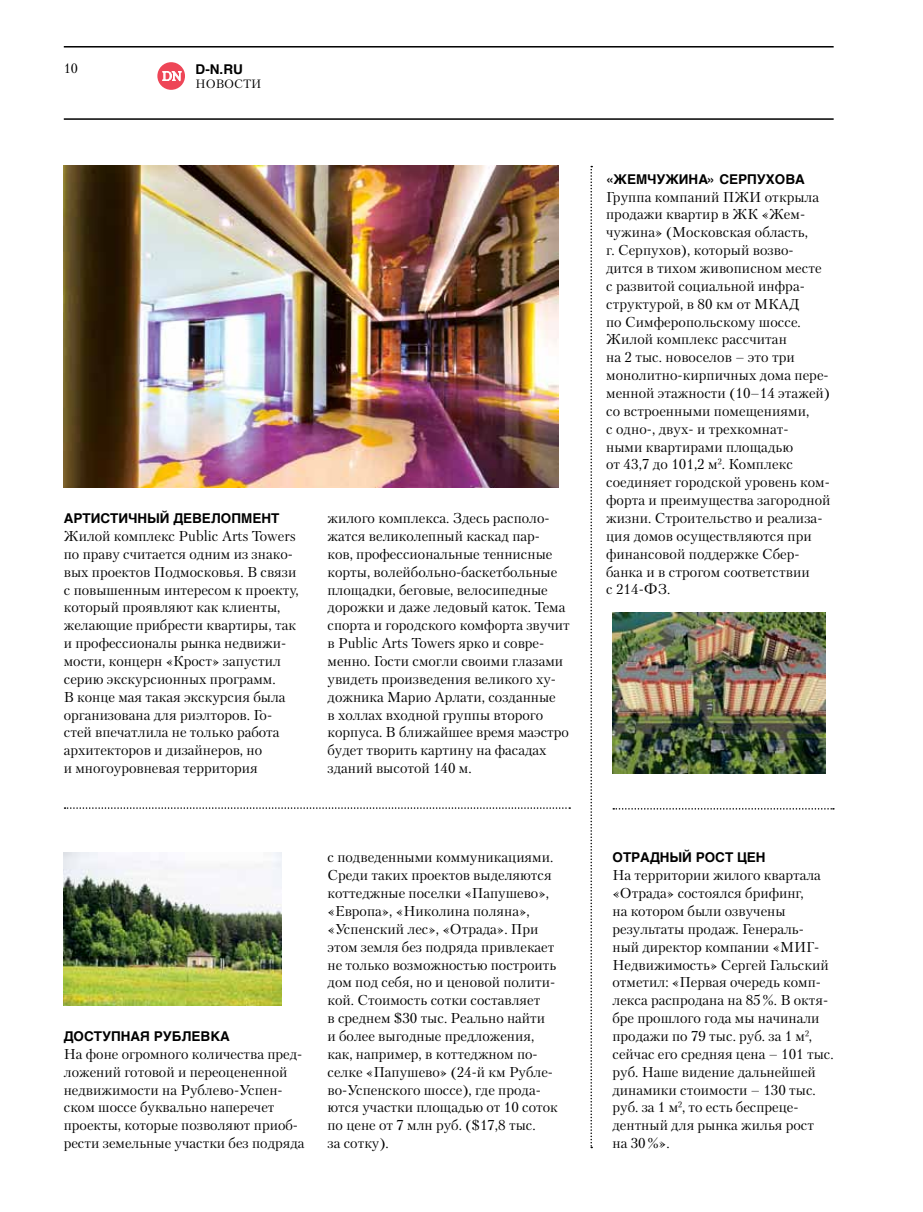
<style>
.page{position:relative;width:923px;height:1212px;background:#fff}
.page>*{position:absolute;margin:0;border:0;box-sizing:border-box;transform-origin:0 0}
.t1{font:14.25px/17.9px "Petersburg TF";color:#000}
.t2{font:700 13.5px "Helvetica TF";color:#000}
.t3{font:13.5px "Petersburg TF";color:#000}
.t4{font:12.6px "Petersburg TF";color:#fff}
.t5{font:12px "Petersburg TF";color:#000}
</style>
<div class="page">
<hr style="left:64px;top:118px;width:769px;height:2px;background:#000">
<hr style="left:64px;top:46px;width:769px;height:2px;background:#000">
<div style="left:157px;top:62px;width:28px;height:28px;background:#ee4657;border-radius:50%"></div>
<svg style="left:162px;top:71px;width:20px;height:10px"></svg>
<img style="left:64px;top:853px;width:217px;height:152px">
<svg style="left:590px;top:166px;width:2px;height:982px"></svg>
<img style="left:64px;top:166px;width:494px;height:321px">
<svg style="left:65px;top:807px;width:505px;height:2px"></svg>
<svg style="left:613px;top:808px;width:221px;height:1px"></svg>
<img style="left:612px;top:612px;width:213px;height:161px">
<p class="t3" style="left:64px;top:60px;width:16px">10</p>
<p class="t2" style="left:196px;top:58px;width:49px">D-N.RU</p>
<p class="t5" style="left:196px;top:77px;width:67px">новости</p>
<p class="t4" style="left:162px;top:68px;width:21px">DN</p>
<p class="t2" style="left:64px;top:507px;width:217px">АРТИСТИЧНЫЙ ДЕВЕЛОПМЕНТ</p>
<p class="t1" style="left:64px;top:527px;width:236px">Жилой комплекс Public Arts Towers по праву считается одним из знако&shy;вых проектов Подмосковья. В связи с повышенным интересом к проекту, который проявляют как клиенты, желающие прибрести квартиры, так и профессионалы рынка недвижи&shy;мости, концерн «Крост» запустил серию экскурсионных программ.<br>В конце мая такая экскурсия была организована для риэлторов. Го&shy;стей впечатлила не только работа архитекторов и дизайнеров, но<br>и многоуровневая территория</p>
<p class="t1" style="left:327px;top:509px;width:244px">жилого комплекса. Здесь располо&shy;жатся великолепный каскад пар-<br>ков, профессиональные теннисные корты, волейбольно-баскетбольные площадки, беговые, велосипедные дорожки и даже ледовый каток. Тема спорта и городского комфорта звучит в Public Arts Towers ярко и совре&shy;менно. Гости смогли своими глазами увидеть произведения великого ху&shy;дожника Марио Арлати, созданные<br>в холлах входной группы второго корпуса. В ближайшее время маэстро будет творить картину на фасадах зданий высотой 140 м.</p>
<p class="t2" style="left:64px;top:1025px;width:168px">ДОСТУПНАЯ РУБЛЕВКА</p>
<p class="t1" style="left:64px;top:1045px;width:242px">На фоне огромного количества пред&shy;ложений готовой и переоцененной недвижимости на Рублево‑Успен&shy;ском шоссе буквально наперечет проекты, которые позволяют приоб&shy;рести земельные участки без подряда</p>
<p class="t1" style="left:327px;top:848px;width:232px">с подведенными коммуникациями.<br>Среди таких проектов выделяются коттеджные поселки «Папушево», «Европа», «Николина поляна», «Успенский лес», «Отрада». При этом земля без подряда привлекает не только возможностью построить дом под себя, но и ценовой полити&shy;кой. Стоимость сотки составляет<br>в среднем $30 тыс. Реально найти<br>и более выгодные предложения, как, например, в коттеджном по&shy;селке «Папушево» (24‑й км Рубле&shy;во‑Успенского шоссе), где прода&shy;ются участки площадью от 10 соток по цене от 7 млн руб. ($17,8 тыс.<br>за сотку).</p>
<p class="t2" style="left:606px;top:168px;width:200px">«ЖЕМЧУЖИНА» СЕРПУХОВА</p>
<p class="t1" style="left:606px;top:187px;width:226px">Группа компаний ПЖИ открыла продажи квартир в ЖК «Жем&shy;чужина» (Московская область,<br>г. Серпухов), который возво&shy;дится в тихом живописном месте с развитой социальной инфра&shy;структурой, в 80 км от МКАД<br>по Симферопольскому шоссе.<br>Жилой комплекс рассчитан<br>на 2 тыс. новоселов – это три монолитно-кирпичных дома пере&shy;менной этажности (10–14 этажей) со встроенными помещениями,<br>с одно-, двух- и трехкомнат-<br>ными квартирами площадью<br>от 43,7 до 101,2 м². Комплекс соединяет городской уровень ком&shy;форта и преимущества загородной жизни. Строительство и реализа&shy;ция домов осуществляются при финансовой поддержке Сбер&shy;банка и в строгом соответствии<br>с 214‑ФЗ.</p>
<p class="t2" style="left:612px;top:847px;width:153px">ОТРАДНЫЙ РОСТ ЦЕН</p>
<p class="t1" style="left:612px;top:866px;width:223px">На территории жилого квартала «Отрада» состоялся брифинг,<br>на котором были озвучены результаты продаж. Генераль&shy;ный директор компании «МИГ-<br>Недвижимость» Сергей Гальский отметил: «Первая очередь комп&shy;лекса распродана на 85%. В октя&shy;бре прошлого года мы начинали продажи по 79 тыс. руб. за 1 м², сейчас его средняя цена – 101 тыс. руб. Наше видение дальнейшей динамики стоимости – 130 тыс. руб. за 1 м², то есть беспреце&shy;дентный для рынка жилья рост<br>на 30%».</p>
</div>
